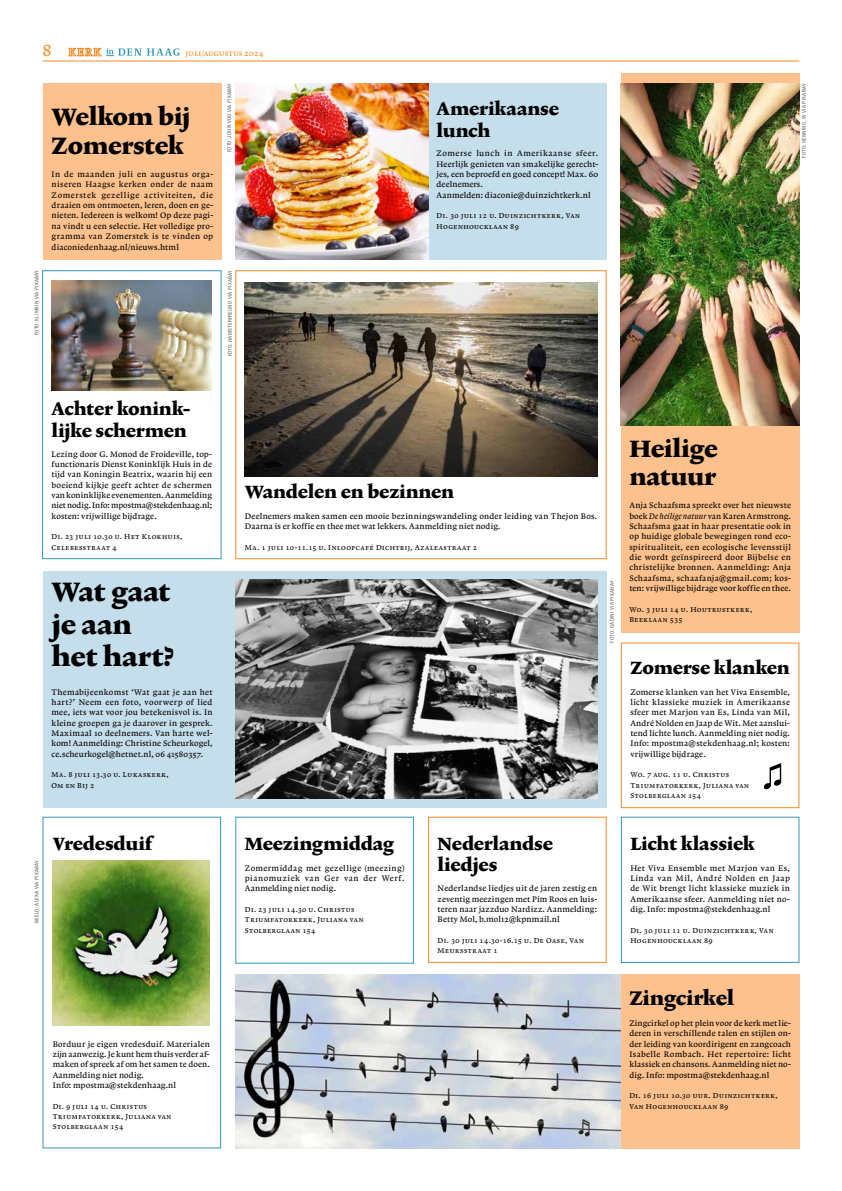
<style>
.page{position:relative;width:842px;height:1191px;background:#fff}
.page>*{position:absolute;margin:0;border:0;box-sizing:border-box;transform-origin:0 0}
.t1{font:27px/32.4px "Lexicon No 2 Roman F";letter-spacing:-.01em;color:#000}
.t2{font:24px/28.8px "Lexicon No 2 Roman F";letter-spacing:-.015em;color:#000}
.t3{font:20px "Lexicon No 2 Roman F";letter-spacing:-.015em;color:#000}
.t4{font:18px/21.6px "Lexicon No 2 Roman F";letter-spacing:-.01em;color:#000}
.t5{font:17px "Lexicon No 1 Roman A";color:#f68b28}
.t6{font:8.4px/10.3px "Lexicon No 1 Roman A";letter-spacing:.02em;color:#000;text-align:justify}
.t7{font:8.4px "Lexicon No 1 Roman A";letter-spacing:.02em;color:#f68b28}
.t8{font:7.5px/10.4px "Lexicon No 1 Roman A";letter-spacing:.075em;color:#000}
.t9{font:condensed 5px "Univers LT Std";letter-spacing:.05em;color:#58595b}
.s1{font-family:"Lexicon No 1 Italic A"}
</style>
<div class="page">
<svg style="left:69px;top:48px;width:111px;height:8px"></svg>
<hr style="left:43px;top:61px;width:756px;height:1px;background:#f68b28">
<div style="left:621px;top:974px;width:178px;height:174px;background:#fcc18c"></div>
<div style="left:621px;top:816px;width:178px;height:147px;border:1px solid #3397b9"></div>
<div style="left:621px;top:642px;width:178px;height:166px;border:1px solid #f68b28"></div>
<div style="left:43px;top:571px;width:564px;height:236px;background:#c5deeb"></div>
<div style="left:43px;top:816px;width:178px;height:332px;border:1px solid #3397b9"></div>
<img style="left:53px;top:860px;width:157px;height:165px">
<img style="left:235px;top:974px;width:386px;height:174px">
<div style="left:235px;top:270px;width:372px;height:289px;border:1px solid #f68b28"></div>
<div style="left:428px;top:84px;width:179px;height:176px;background:#c5deeb"></div>
<img style="left:235px;top:84px;width:193px;height:176px">
<img style="left:235px;top:579px;width:362px;height:219px">
<img style="left:245px;top:283px;width:352px;height:193px">
<div style="left:621px;top:73px;width:178px;height:559px;background:#fcc18c"></div>
<div style="left:43px;top:84px;width:179px;height:176px;background:#fcc18c"></div>
<img style="left:621px;top:84px;width:178px;height:341px">
<div style="left:42px;top:270px;width:180px;height:289px;border:1px solid #3397b9"></div>
<img style="left:51px;top:280px;width:160px;height:110px">
<div style="left:428px;top:816px;width:179px;height:147px;border:1px solid #f68b28"></div>
<div style="left:235px;top:816px;width:179px;height:147px;border:1px solid #3397b9"></div>
<svg style="left:763px;top:763px;width:18px;height:26px"></svg>
<h3 class="t5" style="left:43px;top:41px;width:11px">8</h3>
<p class="t7" style="left:186px;top:48px;width:79px">juli/augustus 2024</p>
<p class="t9" style="left:34px;top:335px;width:66px;rotate:-90deg">FOTO: KLIMKIN VIA PIXABAY</p>
<h2 class="t2" style="left:52px;top:104px;width:141px">Welkom bij<br>Zomerstek</h2>
<p class="t6" style="left:52px;top:169px;width:163px">In de maanden juli en augustus orga&shy;niseren Haagse kerken onder de naam Zomerstek gezellige activiteiten, die draaien om ontmoeten, leren, doen en ge&shy;nieten. Iedereen is welkom! Op deze pagi&shy;na vindt u een selectie. Het volledige pro&shy;gramma van Zomerstek is te vinden op diaconiedenhaag.nl/nieuws.html</p>
<p class="t9" style="left:226px;top:152px;width:71px;rotate:-90deg">FOTO: JOHN VOO VIA PIXABAY</p>
<p class="t9" style="left:227px;top:356px;width:88px;rotate:-90deg">FOTO: HAMSTERFREUND VIA PIXABAY</p>
<h3 class="t4" style="left:437px;top:99px;width:124px">Amerikaanse lunch</h3>
<p class="t6" style="left:437px;top:148px;width:163px;text-align:left">Zomerse lunch in Amerikaanse sfeer.<br>Heerlijk genieten van smakelijke gerecht&shy;jes, een beproefd en goed concept! Max. 60 deelnemers.<br>Aanmelden: diaconie@duinzichtkerk.nl</p>
<p class="t8" style="left:437px;top:211px;width:145px">Di. 30 juli 12 u. Duinzichtkerk, Van<br>Hogenhoucklaan 89</p>
<p class="t9" style="left:801px;top:158px;width:76px;rotate:-90deg">FOTO: HENNING_W VIA PIXABAY</p>
<h3 class="t4" style="left:52px;top:399px;width:140px">Achter konink&shy;lijke schermen</h3>
<p class="t6" style="left:52px;top:448px;width:162px">Lezing door G. Monod de Froideville, top&shy;functionaris Dienst Koninklijk Huis in de tijd van Koningin Beatrix, waarin hij een boeiend kijkje geeft achter de schermen van koninklijke evenementen. Aanmelding niet nodig. Info: mpostma@stekdenhaag.nl; kosten: vrijwillige bijdrage.</p>
<p class="t8" style="left:52px;top:532px;width:132px">Di. 23 juli 10.30 u. Het Klokhuis,<br>Celebesstraat 4</p>
<h1 class="t1" style="left:52px;top:577px;width:124px">Wat gaat je aan het hart?</h1>
<p class="t6" style="left:52px;top:686px;width:163px">Themabijeenkomst ‘Wat gaat je aan het hart?’ Neem een foto, voorwerp of lied mee, iets wat voor jou betekenisvol is. In kleine groepen ga je daarover in gesprek.<br>Maximaal 10 deelnemers. Van harte wel&shy;kom! Aanmelding: Christine Scheurkogel, ce.scheurkogel@hetnet.nl, 06 41580357.</p>
<p class="t8" style="left:52px;top:769px;width:119px">Ma. 8 juli 13.30 u. Lukaskerk,<br>Om en Bij 2</p>
<p class="t9" style="left:34px;top:923px;width:64px;rotate:-90deg">BEELD: ALEXA VIA PIXABAY</p>
<h3 class="t4" style="left:53px;top:833px;width:101px">Vredesduif</h3>
<p class="t6" style="left:53px;top:1038px;width:159px;text-align:left">Borduur je eigen vredesduif. Materialen zijn aanwezig. Je kunt hem thuis verder af&shy;maken of spreek af om het samen te doen.<br>Aanmelding niet nodig.<br>Info: mpostma@stekdenhaag.nl</p>
<p class="t8" style="left:53px;top:1101px;width:120px">Di. 9 juli 14 u. Christus<br>Triumfatorkerk, Juliana van<br>Stolberglaan 154</p>
<h3 class="t4" style="left:245px;top:482px;width:211px">Wandelen en bezinnen</h3>
<p class="t6" style="left:245px;top:511px;width:354px">Deelnemers maken samen een mooie bezinningswandeling onder leiding van Thejon Bos.<br>Daarna is er koffie en thee met wat lekkers. Aanmelding niet nodig.</p>
<p class="t8" style="left:245px;top:542px;width:234px">Ma. 1 juli 10-11.15 u. Inloopcafé Dichtbij, Azaleastraat 2</p>
<p class="t9" style="left:609px;top:642px;width:63px;rotate:-90deg">FOTO: GADINI VIA PIXABAY</p>
<h3 class="t4" style="left:245px;top:833px;width:151px">Meezingmiddag</h3>
<p class="t6" style="left:245px;top:862px;width:161px">Zomermiddag met gezellige (meezing) pianomuziek van Ger van der Werf.<br>Aanmelding niet nodig.</p>
<p class="t8" style="left:245px;top:904px;width:120px">Di. 23 juli 14.30 u. Christus<br>Triumfatorkerk, Juliana van<br>Stolberglaan 154</p>
<h3 class="t4" style="left:438px;top:833px;width:117px">Nederlandse liedjes</h3>
<p class="t6" style="left:438px;top:883px;width:161px">Nederlandse liedjes uit de jaren zestig en zeventig meezingen met Pim Roos en luis&shy;teren naar jazzduo Nardizz. Aanmelding:<br>Betty Mol, b.mol12@kpnmail.nl</p>
<p class="t8" style="left:438px;top:935px;width:148px">Di. 30 juli 14.30-16.15 u. De Oase, Van<br>Meursstraat 1</p>
<h2 class="t2" style="left:629px;top:435px;width:90px">Heilige natuur</h2>
<p class="t6" style="left:629px;top:500px;width:163px">Anja Schaafsma spreekt over het nieuwste boek <span class="s1">De heilige natuur</span> van Karen Armstrong.<br>Schaafsma gaat in haar presentatie ook in op huidige globale bewegingen rond eco&shy;spiritualiteit, een ecologische levensstijl die wordt geïnspireerd door Bijbelse en christelijke bronnen. Aanmelding: Anja Schaafsma, schaafanja@gmail.com; kos&shy;ten: vrijwillige bijdrage voor koffie en thee.</p>
<p class="t8" style="left:629px;top:604px;width:124px">Wo. 3 juli 14 u. Houtrustkerk,<br>Beeklaan 535</p>
<h3 class="t4" style="left:630px;top:657px;width:161px">Zomerse klanken</h3>
<p class="t6" style="left:630px;top:686px;width:161px">Zomerse klanken van het Viva Ensemble, licht klassieke muziek in Amerikaanse sfeer met Marjon van Es, Linda van Mil, André Nolden en Jaap de Wit. Met aanslui&shy;tend lichte lunch. Aanmelding niet nodig.<br>Info: mpostma@stekdenhaag.nl; kosten: vrijwillige bijdrage.</p>
<p class="t8" style="left:630px;top:769px;width:120px">Wo. 7 aug. 11 u. Christus<br>Triumfatorkerk, Juliana van<br>Stolberglaan 154</p>
<h3 class="t4" style="left:630px;top:833px;width:126px">Licht klassiek</h3>
<p class="t6" style="left:630px;top:862px;width:161px">Het Viva Ensemble met Marjon van Es, Linda van Mil, André Nolden en Jaap de Wit brengt licht klassieke muziek in Amerikaanse sfeer. Aanmelding niet no&shy;dig. Info: mpostma@stekdenhaag.nl</p>
<p class="t8" style="left:630px;top:925px;width:145px">Di. 30 juli 11 u. Duinzichtkerk, Van<br>Hogenhoucklaan 89</p>
<h3 class="t3" style="left:629px;top:986px;width:106px">Zingcirkel</h3>
<p class="t6" style="left:629px;top:1018px;width:163px">Zingcirkel op het plein voor de kerk met lie&shy;deren in verschillende talen en stijlen on&shy;der leiding van koordirigent en zangcoach Isabelle Rombach. Het repertoire: licht klassiek en chansons. Aanmelding niet no&shy;dig. Info: mpostma@stekdenhaag.nl</p>
<p class="t8" style="left:629px;top:1090px;width:150px">Di. 16 juli 10.30 uur. Duinzichtkerk,<br>Van Hogenhoucklaan 89</p>
</div>
